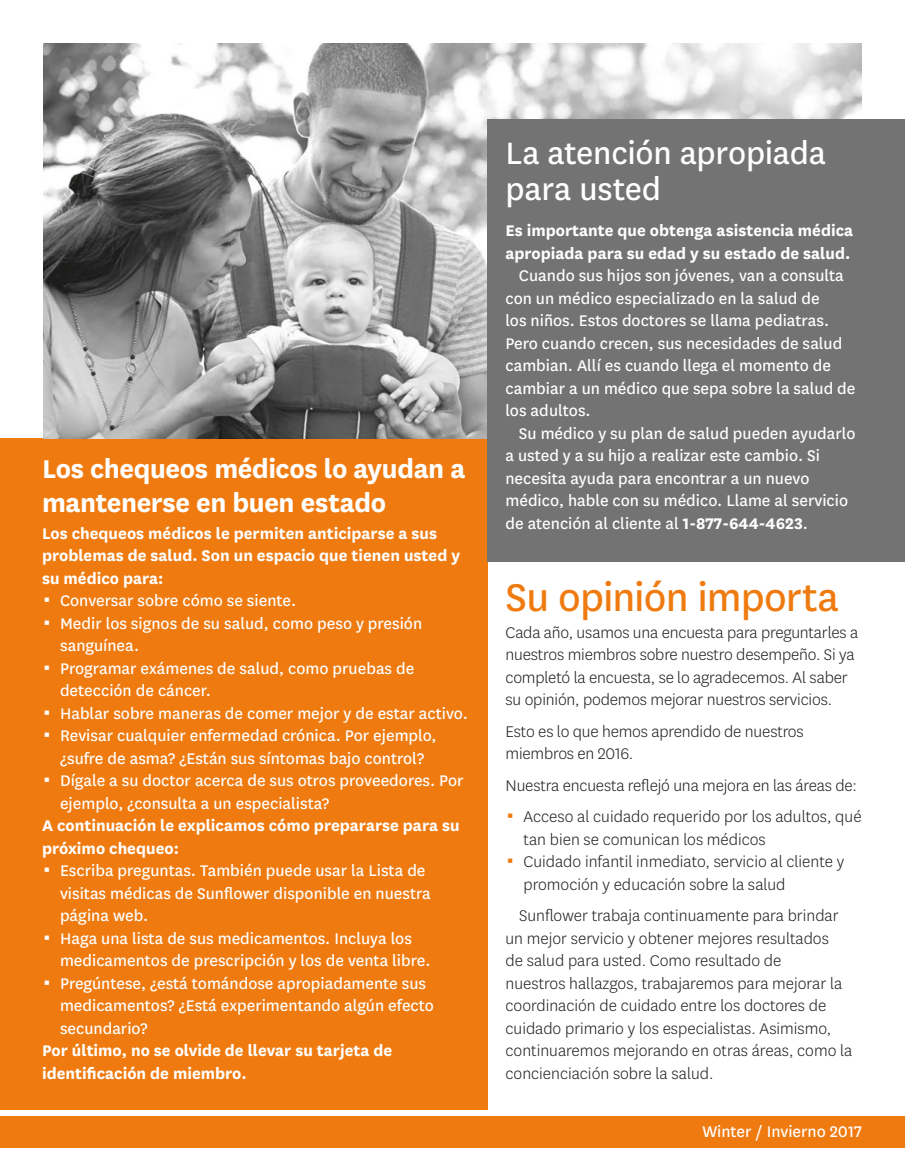
<style>
.page{position:relative;width:905px;height:1175px;background:#fff}
.page>*{position:absolute;margin:0;border:0;box-sizing:border-box;transform-origin:0 0}
.t1{font:45px "Centene Sans";letter-spacing:-.02em;color:#ef7b10}
.t2{font:36px/36px "Centene Sans";letter-spacing:-.01em;color:#fff}
.t3{font:700 30px/33px "Centene Sans";letter-spacing:-.015em;color:#fff}
.t4{font:18px/22.5px "Centene Sans";color:#fff}
.t5{font:300 18px/22.5px "Centene Sans";color:#1d1d1b}
.t6{font:700 18px/22.5px "Centene Sans";color:#fff}
.s1{font-weight:700}
</style>
<div class="page">
<div style="left:0;top:1116px;width:905px;height:31px;background:#ef7b10"></div>
<div style="left:0;top:438px;width:487px;height:671px;background:#ef7b10"></div>
<img style="left:43px;top:43px;width:818px;height:395px">
<div style="left:487px;top:119px;width:418px;height:442px;background:#747373"></div>
<h2 class="t3" style="left:42px;top:450px;width:425px">Los chequeos médicos lo ayudan a mantenerse en buen estado</h2>
<p class="t6" style="left:42px;top:520px;width:419px">Los chequeos médicos le permiten anticiparse a sus problemas de salud. Son un espacio que tienen usted y su médico para:</p>
<p class="t4" style="left:60px;top:588px;width:238px">Conversar sobre cómo se siente.</p>
<p class="t4" style="left:60px;top:611px;width:364px">Medir los signos de su salud, como peso y presión sanguínea.</p>
<p class="t4" style="left:60px;top:656px;width:356px">Programar exámenes de salud, como pruebas de detección de cáncer.</p>
<p class="t4" style="left:60px;top:701px;width:409px">Hablar sobre maneras de comer mejor y de estar activo.</p>
<p class="t4" style="left:60px;top:723px;width:378px">Revisar cualquier enfermedad crónica. Por ejemplo, ¿sufre de asma? ¿Están sus síntomas bajo control?</p>
<p class="t4" style="left:60px;top:768px;width:405px">Dígale a su doctor acerca de sus otros proveedores. Por ejemplo, ¿consulta a un especialista?</p>
<p class="t6" style="left:42px;top:813px;width:419px">A continuación le explicamos cómo prepararse para su próximo chequeo:</p>
<p class="t4" style="left:60px;top:858px;width:372px">Escriba preguntas. También puede usar la Lista de visitas médicas de Sunflower disponible en nuestra página web.</p>
<p class="t4" style="left:60px;top:926px;width:372px">Haga una lista de sus medicamentos. Incluya los medicamentos de prescripción y los de venta libre.</p>
<p class="t4" style="left:60px;top:971px;width:375px">Pregúntese, ¿está tomándose apropiadamente sus medicamentos? ¿Está experimentando algún efecto secundario?</p>
<p class="t6" style="left:42px;top:1038px;width:352px">Por último, no se olvide de llevar su tarjeta de identificación de miembro.</p>
<h2 class="t2" style="left:505px;top:133px;width:322px">La atención apropiada para usted</h2>
<p class="t6" style="left:505px;top:218px;width:349px">Es importante que obtenga asistencia médica apropiada para su edad y su estado de salud.</p>
<p class="t4" style="left:505px;top:263px;width:351px;text-indent:14px">Cuando sus hijos son jóvenes, van a consulta con un médico especializado en la salud de<br>los niños. Estos doctores se llama pediatras.<br>Pero cuando crecen, sus necesidades de salud cambian. Allí es cuando llega el momento de cambiar a un médico que sepa sobre la salud de los adultos.</p>
<p class="t4" style="left:505px;top:421px;width:351px;text-indent:14px">Su médico y su plan de salud pueden ayudarlo a usted y a su hijo a realizar este cambio. Si necesita ayuda para encontrar a un nuevo médico, hable con su médico. Llame al servicio de atención al cliente al <span class="s1">1-877-644-4623</span>.</p>
<h2 class="t1" style="left:505px;top:567px;width:335px">Su opinión importa</h2>
<p class="t5" style="left:505px;top:620px;width:354px">Cada año, usamos una encuesta para preguntarles a nuestros miembros sobre nuestro desempeño. Si ya completó la encuesta, se lo agradecemos. Al saber su opinión, podemos mejorar nuestros servicios.</p>
<p class="t5" style="left:505px;top:719px;width:300px">Esto es lo que hemos aprendido de nuestros miembros en 2016.</p>
<p class="t5" style="left:505px;top:773px;width:353px">Nuestra encuesta reflejó una mejora en las áreas de:</p>
<p class="t5" style="left:523px;top:804px;width:339px">Acceso al cuidado requerido por los adultos, qué tan bien se comunican los médicos</p>
<p class="t5" style="left:523px;top:849px;width:322px">Cuidado infantil inmediato, servicio al cliente y promoción y educación sobre la salud</p>
<p class="t5" style="left:505px;top:903px;width:334px;text-indent:14px">Sunflower trabaja continuamente para brindar un mejor servicio y obtener mejores resultados de salud para usted. Como resultado de</p>
<p class="t5" style="left:505px;top:971px;width:348px">nuestros hallazgos, trabajaremos para mejorar la coordinación de cuidado entre los doctores de cuidado primario y los especialistas. Asimismo, continuaremos mejorando en otras áreas, como la concienciación sobre la salud.</p>
<p class="t4" style="left:702px;top:1119px;width:161px">Winter / Invierno 2017</p>
</div>
